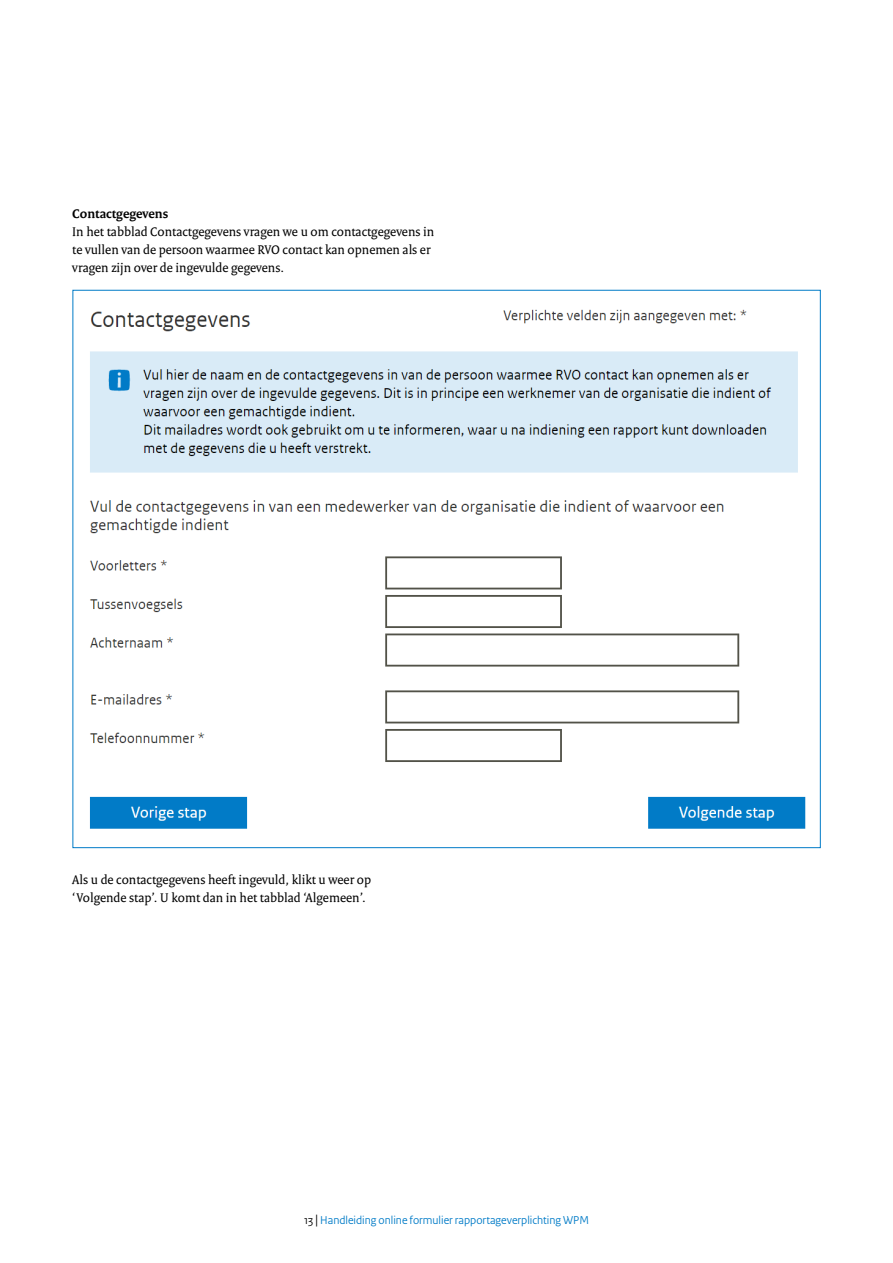
<style>
.page{position:relative;width:893px;height:1263px;background:#fff}
.page>*{position:absolute;margin:0;border:0;box-sizing:border-box;transform-origin:0 0}
.P_RVO_Broodtekst{font:13.5px/18px "Rijksoverheid Serif";color:#000}
.H4_subkop{font:700 13.5px "Rijksoverheid Serif";color:#000}
.t1{font:12px "Rijksoverheid Sans Heading";color:#007bc7}
.s1{color:#000}
.s2{font-size:14.25px;color:#000}
</style>
<div class="page">
<img style="left:89px;top:309px;width:717px;height:520px">
<h4 class="H4_subkop" style="left:72px;top:205px;width:97px">Contactgegevens</h4>
<p class="P_RVO_Broodtekst" style="left:72px;top:222px;width:363px">In het tabblad Contactgegevens vragen we u om contactgegevens in te vullen van de persoon waarmee RVO contact kan opnemen als er vragen zijn over de ingevulde gegevens.</p>
<p class="P_RVO_Broodtekst" style="left:72px;top:870px;width:300px">Als u de contactgegevens heeft ingevuld, klikt u weer op ‘Volgende stap’. U komt dan in het tabblad ‘Algemeen’.</p>
<p class="t1" style="left:304px;top:1213px;width:286px"><span class="s1">13</span> <span class="s2">|</span> Handleiding online formulier rapportageverplichting WPM</p>
</div>
